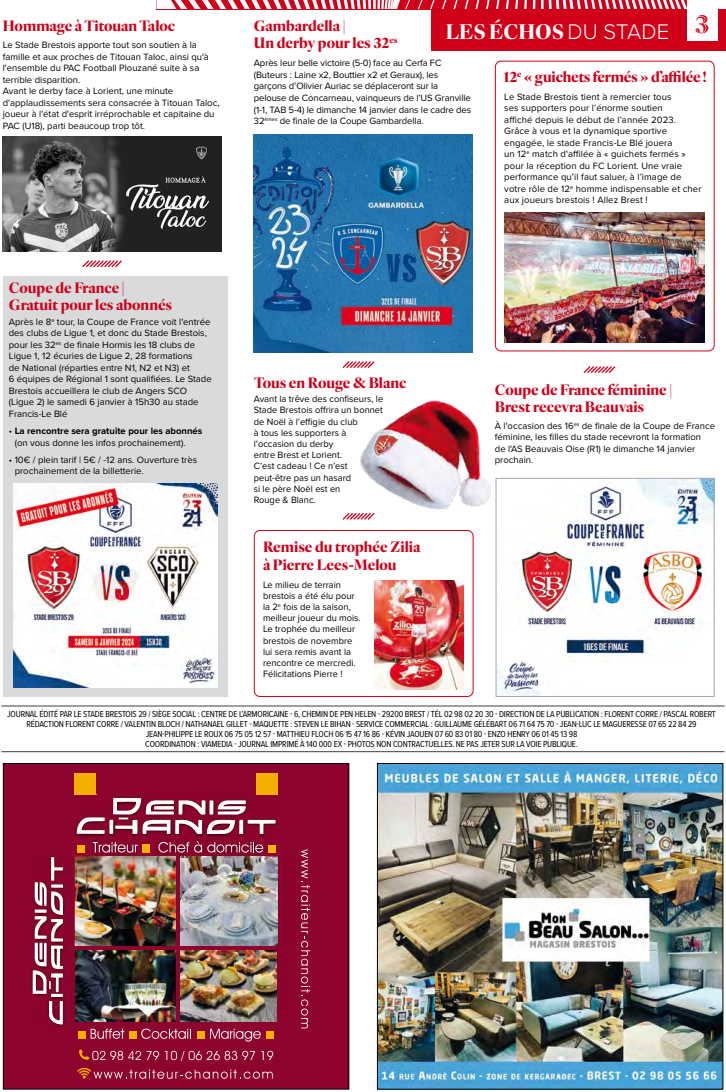
<style>
.page{position:relative;width:726px;height:1092px;background:#fff}
.page>*{position:absolute;margin:0;border:0;box-sizing:border-box;transform-origin:0 0}
.t1{font:700 21px "Reiher Headline";color:#fff}
.t2{font:700 15px/17px "Reiher Headline";color:#d10019}
.t3{font:9.5px/11.5px "Proxima Nova";color:#000}
.t4{font:700 9.5px/11.5px "Proxima Nova";color:#000}
.t5{font:9px/10px "Proxima Nova Cond";letter-spacing:-.02em;color:#000;text-align:center}
.s1{font-weight:400}
.s2{font-family:"Proxima Nova";font-weight:300;font-size:22px}
</style>
<div class="page">
<hr style="left:1px;top:705px;width:723px;height:1px;background:#3e3d40">
<hr style="left:1px;top:751px;width:723px;height:1px;background:#3e3d40">
<div style="left:3px;top:763px;width:346px;height:326px;background:#8d042e"></div>
<svg style="left:147px;top:1050px;width:12px;height:9px"></svg>
<svg style="left:165px;top:1050px;width:90px;height:11px"></svg>
<svg style="left:261px;top:1050px;width:12px;height:9px"></svg>
<svg style="left:79px;top:1049px;width:62px;height:11px"></svg>
<svg style="left:301px;top:849px;width:9px;height:179px"></svg>
<svg style="left:77px;top:1067px;width:196px;height:11px"></svg>
<div style="left:75px;top:773px;width:21px;height:21px;background:#f4b000"></div>
<div style="left:256px;top:773px;width:22px;height:21px;background:#f4b000"></div>
<img style="left:30px;top:794px;width:249px;height:247px">
<svg style="left:69px;top:945px;width:210px;height:4px"></svg>
<hr style="left:176px;top:854px;width:3px;height:170px;background:#8d042e">
<div style="left:3px;top:763px;width:346px;height:326px;border:1px solid #000"></div>
<img style="left:379px;top:765px;width:342px;height:322px">
<div style="left:377px;top:763px;width:346px;height:326px;border:1px solid #000"></div>
<svg style="left:156px;top:0;width:530px;height:9px"></svg>
<div style="left:495px;top:61px;width:219px;height:290px;border:1px solid #d10019;border-radius:6px"></div>
<div style="left:254px;top:530px;width:219px;height:167px;border:1px solid #d10019;border-radius:6px"></div>
<div style="left:431px;top:9px;width:295px;height:42px;background:#d10019"></div>
<div style="left:686px;top:0;width:31px;height:41px;background:#fff"></div>
<svg style="left:82px;top:260px;width:40px;height:8px"></svg>
<svg style="left:342px;top:361px;width:33px;height:7px"></svg>
<svg style="left:342px;top:513px;width:33px;height:7px"></svg>
<svg style="left:583px;top:366px;width:33px;height:7px"></svg>
<img style="left:3px;top:136px;width:218px;height:116px">
<img style="left:505px;top:212px;width:199px;height:130px">
<img style="left:254px;top:134px;width:218px;height:218px">
<img style="left:498px;top:480px;width:214px;height:214px">
<div style="left:496px;top:478px;width:218px;height:218px;border:1px solid #a7a8aa"></div>
<img style="left:359px;top:400px;width:131px;height:108px">
<div style="left:3px;top:276px;width:224px;height:421px;background:#d9dadb"></div>
<img style="left:13px;top:483px;width:204px;height:204px">
<img style="left:374px;top:580px;width:89px;height:109px">
<h2 class="t2" style="left:3px;top:17px;width:174px">Hommage à Titouan Taloc</h2>
<p class="t3" style="left:3px;top:39px;width:218px">Le Stade Brestois apporte tout son soutien à la famille et aux proches de Titouan Taloc, ainsi qu'à l'ensemble du PAC Football Plouzané suite à sa terrible disparition.<br>Avant le derby face à Lorient, une minute d'applaudissements sera consacrée à Titouan Taloc, joueur à l'état d'esprit irréprochable et capitaine du PAC (U18), parti beaucoup trop tôt.</p>
<h2 class="t2" style="left:9px;top:279px;width:165px">Coupe de France |<br>Gratuit pour les abonnés</h2>
<p class="t3" style="left:9px;top:315px;width:204px">Après le 8<sup>e</sup> tour, la Coupe de France voit l'entrée des clubs de Ligue 1, et donc du Stade Brestois, pour les 32<sup>es</sup> de finale Hormis les 18 clubs de Ligue 1, 12 écuries de Ligue 2, 28 formations<br>de National (réparties entre N1, N2 et N3) et<br>6 équipes de Régional 1 sont qualifiées. Le Stade Brestois accueillera le club de Angers SCO (Ligue 2) le samedi 6 janvier à 15h30 au stade Francis-Le Blé</p>
<p class="t4" style="left:15px;top:425px;width:189px;text-indent:-6px"><span class="s1">•</span> La rencontre sera gratuite pour les abonnés <span class="s1">(on vous donne les infos prochainement).</span></p>
<p class="t3" style="left:15px;top:453px;width:184px;text-indent:-6px">• 10€ / plein tarif | 5€ / -12 ans. Ouverture très prochainement de la billetterie.</p>
<h2 class="t2" style="left:254px;top:17px;width:145px">Gambardella |<br>Un derby pour les 32<sup>es</sup></h2>
<h1 class="t1" style="left:446px;top:19px;width:266px">LES ÉCHOS <span class="s2">DU STADE</span> <sup>3</sup></h1>
<p class="t3" style="left:254px;top:57px;width:219px">Après leur belle victoire (5-0) face au Cerfa FC (Buteurs : Laine x2, Bouttier x2 et Geraux), les garçons d’Olivier Auriac se déplaceront sur la pelouse de Concarneau, vainqueurs de l’US Granville (1-1, TAB 5-4) le dimanche 14 janvier dans le cadre des 32<sup>èmes</sup> de finale de la Coupe Gambardella.</p>
<h2 class="t2" style="left:503px;top:69px;width:205px">12<sup>e</sup> « guichets fermés » d’affilée !</h2>
<p class="t3" style="left:504px;top:91px;width:199px">Le Stade Brestois tient à remercier tous<br>ses supporters pour l’énorme soutien<br>affiché depuis le début de l’année 2023.<br>Grâce à vous et la dynamique sportive engagée, le stade Francis-Le Blé jouera<br>un 12<sup>e</sup> match d'affilée à « guichets fermés » pour la réception du FC Lorient. Une vraie performance qu’il faut saluer, à l’image de votre rôle de 12<sup>e</sup> homme indispensable et cher aux joueurs brestois ! Allez Brest !</p>
<h2 class="t2" style="left:254px;top:374px;width:154px">Tous en Rouge &amp; Blanc</h2>
<p class="t3" style="left:254px;top:393px;width:131px;line-height:11.2px">Avant la trêve des confiseurs, le<br>Stade Brestois offrira un bonnet de Noël à l’effigie du club<br>à tous les supporters à l’occasion du derby<br>entre Brest et Lorient.<br>C’est cadeau ! Ce n’est peut-être pas un hasard<br>si le père Noël est en<br>Rouge &amp; Blanc.</p>
<h2 class="t2" style="left:263px;top:538px;width:159px;line-height:18px">Remise du trophée Zilia à Pierre Lees-Melou</h2>
<p class="t3" style="left:263px;top:578px;width:99px;line-height:11.2px">Le milieu de terrain brestois a été élu pour la 2<sup>e</sup> fois de la saison, meilleur joueur du mois.<br>Le trophée du meilleur brestois de novembre lui sera remis avant la rencontre ce mercredi.<br>Félicitations Pierre !</p>
<h2 class="t2" style="left:495px;top:381px;width:179px">Coupe de France féminine |<br>Brest recevra Beauvais</h2>
<p class="t3" style="left:495px;top:419px;width:222px">À l'occasion des 16<sup>es</sup> de finale de la Coupe de France féminine, les filles du stade recevront la formation<br>de l'AS Beauvais Oise (R1) le dimanche 14 janvier prochain.</p>
<p class="t5" style="left:7px;top:708px;width:710px">JOURNAL ÉDITÉ PAR LE STADE BRESTOIS 29 / SIÈGE SOCIAL : CENTRE DE L’ARMORICAINE - 6, CHEMIN DE PEN HELEN - 29200 BREST / TÉL 02 98 02 20 30 - DIRECTION DE LA PUBLICATION : FLORENT CORRE / PASCAL ROBERT RÉDACTION FLORENT CORRE / VALENTIN BLOCH / NATHANAEL GILLET - MAQUETTE : STEVEN LE BIHAN - SERVICE COMMERCIAL : GUILLAUME GÉLÉBART 06 71 64 75 70 - JEAN-LUC LE MAGUERESSE 07 65 22 84 29<br>JEAN-PHILIPPE LE ROUX 06 75 05 12 57 - MATTHIEU FLOCH 06 15 47 16 86 - KÉVIN JAOUEN 07 60 83 01 80 - ENZO HENRY 06 01 45 13 98<br>COORDINATION : VIAMEDIA - JOURNAL IMPRIMÉ À 140 000 EX - PHOTOS NON CONTRACTUELLES. NE PAS JETER SUR LA VOIE PUBLIQUE.</p>
</div>
